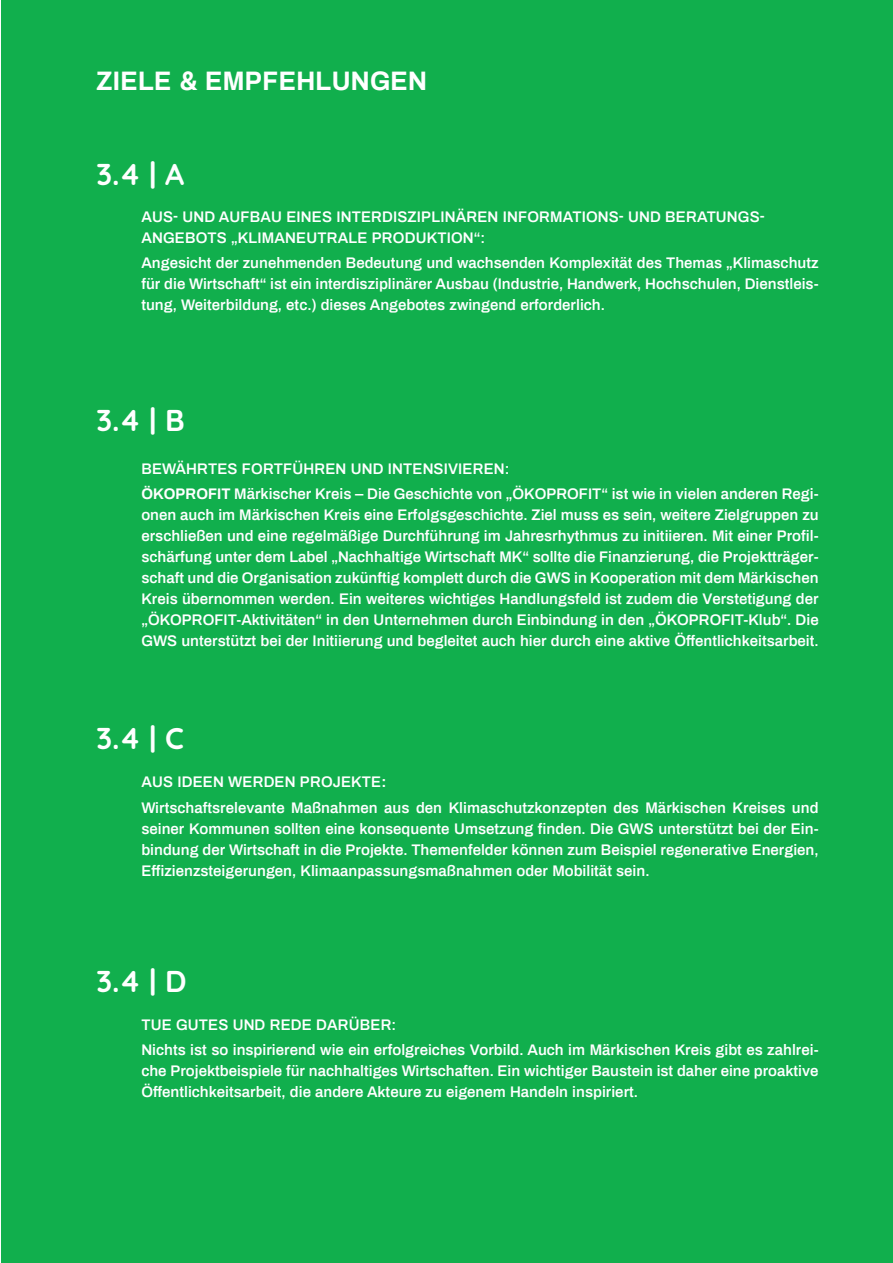
<style>
.page{position:relative;width:893px;height:1263px;background:#fff}
.page>*{position:absolute;margin:0;border:0;box-sizing:border-box;transform-origin:0 0}
.Headline{font:700 30px "Quicksand";color:#fff}
.Copy{font:700 26.1px "Archivo";letter-spacing:.01em;color:#fff}
.Copy-2{font:600 15px/21px "Archivo";color:#fff;text-align:justify}
.s1{font-weight:700}
</style>
<div class="page">
<div style="left:1px;top:0;width:892px;height:1263px;background:#11af4d"></div>
<p class="Copy" style="left:97px;top:62px;width:332px">ZIELE &amp; EMPFEHLUNGEN</p>
<p class="Headline" style="left:97px;top:149px;width:89px">3.4 | A</p>
<p class="Copy-2" style="left:141px;top:205px;width:625px">AUS- UND AUFBAU EINES INTERDISZIPLINÄREN INFORMATIONS- UND BERATUNGS-</p>
<p class="Copy-2" style="left:141px;top:226px;width:345px">ANGEBOTS „KLIMANEUTRALE PRODUKTION“:</p>
<p class="Copy-2" style="left:141px;top:252px;width:679px">Angesicht der zunehmenden Bedeutung und wachsenden Komplexität des Themas „Klimaschutz für die Wirtschaft“ ist ein interdisziplinärer Ausbau (Industrie, Handwerk, Hochschulen, Dienstleis&shy;tung, Weiterbildung, etc.) dieses Angebotes zwingend erforderlich.</p>
<p class="Headline" style="left:97px;top:396px;width:90px">3.4 | B</p>
<p class="Copy-2" style="left:141px;top:457px;width:370px">BEWÄHRTES FORTFÜHREN UND INTENSIVIEREN:</p>
<p class="Copy-2" style="left:141px;top:483px;width:679px"><span class="s1">ÖKOPROFIT</span> Märkischer Kreis – Die Geschichte von „ÖKOPROFIT“ ist wie in vielen anderen Regi&shy;onen auch im Märkischen Kreis eine Erfolgsgeschichte. Ziel muss es sein, weitere Zielgruppen zu erschließen und eine regelmäßige Durchführung im Jahresrhythmus zu initiieren. Mit einer Profil&shy;schärfung unter dem Label „Nachhaltige Wirtschaft MK“ sollte die Finanzierung, die Projektträger&shy;schaft und die Organisation zukünftig komplett durch die GWS in Kooperation mit dem Märkischen Kreis übernommen werden. Ein weiteres wichtiges Handlungsfeld ist zudem die Verstetigung der „ÖKOPROFIT-Aktivitäten“ in den Unternehmen durch Einbindung in den „ÖKOPROFIT-Klub“. Die GWS unterstützt bei der Initiierung und begleitet auch hier durch eine aktive Öffentlichkeitsarbeit.</p>
<p class="Headline" style="left:97px;top:714px;width:89px">3.4 | C</p>
<p class="Copy-2" style="left:141px;top:771px;width:246px">AUS IDEEN WERDEN PROJEKTE<span class="s1">:</span></p>
<p class="Copy-2" style="left:141px;top:796px;width:679px">Wirtschaftsrelevante Maßnahmen aus den Klimaschutzkonzepten des Märkischen Kreises und seiner Kommunen sollten eine konsequente Umsetzung finden. Die GWS unterstützt bei der Ein&shy;bindung der Wirtschaft in die Projekte. Themenfelder können zum Beispiel regenerative Energien, Effizienzsteigerungen, Klimaanpassungsmaßnahmen oder Mobilität sein.</p>
<p class="Headline" style="left:97px;top:956px;width:92px">3.4 | D</p>
<p class="Copy-2" style="left:141px;top:1013px;width:256px">TUE GUTES UND REDE DARÜBER:</p>
<p class="Copy-2" style="left:141px;top:1039px;width:679px">Nichts ist so inspirierend wie ein erfolgreiches Vorbild. Auch im Märkischen Kreis gibt es zahlrei&shy;che Projektbeispiele für nachhaltiges Wirtschaften. Ein wichtiger Baustein ist daher eine proaktive Öffentlichkeitsarbeit, die andere Akteure zu eigenem Handeln inspiriert.</p>
</div>
